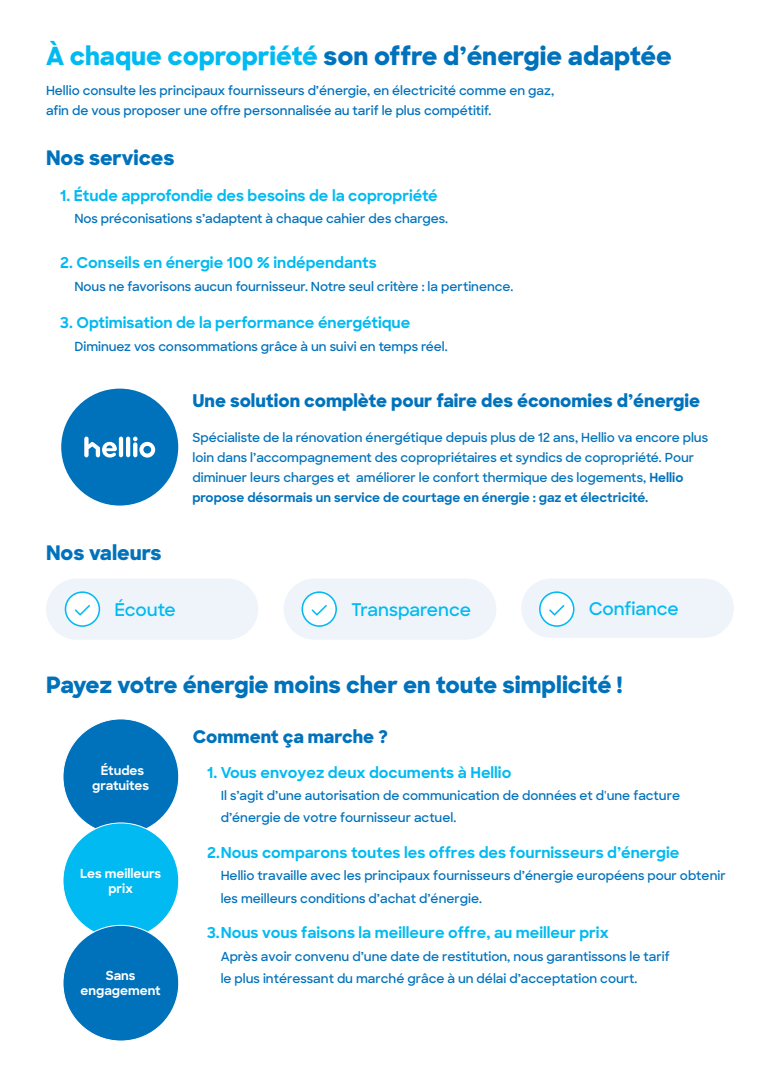
<style>
.page{position:relative;width:780px;height:1088px;background:#fff}
.page>*{position:absolute;margin:0;border:0;box-sizing:border-box;transform-origin:0 0}
.t1{font:800 25px "Sharp Sans";color:#0072bc}
.t2{font:800 22.5px "Sharp Sans";color:#0072bc}
.t3{font:800 20px "Sharp Sans";color:#0072bc}
.t4{font:800 17.5px "Sharp Sans";color:#0072bc}
.t5{font:600 17.5px "Sharp Sans";color:#00baf1}
.t6{font:700 15px "Sharp Sans";color:#00baf1}
.t7{font:600 12.5px/20px "Sharp Sans";color:#0072bc}
.t8{font:700 12.5px/15px "Sharp Sans";color:#fff;text-align:center}
.s1{color:#00baf1}
.s2{font-weight:700}
</style>
<div class="page">
<div style="left:61px;top:389px;width:117px;height:116px;background:#0072bc;border-radius:50%"></div>
<div style="left:46px;top:578px;width:212px;height:62px;background:#eff4fa;border-radius:31px"></div>
<div style="left:283px;top:578px;width:213px;height:62px;background:#eff4fa;border-radius:31px"></div>
<div style="left:521px;top:578px;width:212px;height:60px;background:#eff4fa;border-radius:30px"></div>
<svg style="left:84px;top:437px;width:71px;height:20px"></svg>
<svg style="left:133px;top:442px;width:4px;height:15px"></svg>
<div style="left:63px;top:719px;width:116px;height:115px;background:#0072bc;border-radius:50%"></div>
<div style="left:63px;top:823px;width:116px;height:115px;background:#00baf1;border-radius:50%"></div>
<div style="left:63px;top:925px;width:116px;height:116px;background:#0072bc;border-radius:50%"></div>
<svg style="left:65px;top:591px;width:35px;height:36px"></svg>
<svg style="left:301px;top:591px;width:36px;height:36px"></svg>
<svg style="left:539px;top:591px;width:35px;height:36px"></svg>
<h1 class="t1" style="left:46px;top:37px;width:627px"><span class="s1">À chaque copropriété</span> son offre d’énergie adaptée</h1>
<p class="t7" style="left:46px;top:80px;width:509px">Hellio consulte les principaux fournisseurs d’énergie, en électricité comme en gaz, afin de vous proposer une offre personnalisée au tarif le plus compétitif.</p>
<h3 class="t3" style="left:46px;top:143px;width:130px">Nos services</h3>
<p class="t6" style="left:60px;top:184px;width:379px">1. Étude approfondie des besoins de la copropriété</p>
<p class="t7" style="left:74px;top:208px;width:375px">Nos préconisations s’adaptent à chaque cahier des charges.</p>
<p class="t6" style="left:60px;top:252px;width:318px">2. Conseils en énergie 100 % indépendants</p>
<p class="t7" style="left:74px;top:276px;width:440px">Nous ne favorisons aucun fournisseur. Notre seul critère : la pertinence.</p>
<p class="t6" style="left:60px;top:312px;width:351px">3. Optimisation de la performance énergétique</p>
<p class="t7" style="left:74px;top:336px;width:375px">Diminuez vos consommations grâce à un suivi en temps réel.</p>
<h3 class="t4" style="left:192px;top:388px;width:509px">Une solution complète pour faire des économies d’énergie</h3>
<p class="t7" style="left:192px;top:427px;width:517px">Spécialiste de la rénovation énergétique depuis plus de 12 ans, Hellio va encore plus loin dans l’accompagnement des copropriétaires et syndics de copropriété. Pour diminuer leurs charges et améliorer le confort thermique des logements, <span class="s2">Hellio propose désormais un service de courtage en énergie : gaz et électricité.</span></p>
<h3 class="t3" style="left:46px;top:538px;width:117px">Nos valeurs</h3>
<h3 class="t5" style="left:114px;top:596px;width:63px">Écoute</h3>
<h3 class="t5" style="left:351px;top:596px;width:121px">Transparence</h3>
<h3 class="t5" style="left:588px;top:595px;width:92px">Confiance</h3>
<h2 class="t2" style="left:46px;top:668px;width:578px">Payez votre énergie moins cher en toute simplicité !</h2>
<h3 class="t4" style="left:193px;top:723px;width:197px">Comment ça marche ?</h3>
<p class="t6" style="left:207px;top:761px;width:306px">1. Vous envoyez deux documents à Hellio</p>
<p class="t7" style="left:221px;top:784px;width:461px;line-height:21.9px">Il s’agit d’une autorisation de communication de données et d'une facture d’énergie de votre fournisseur actuel.</p>
<p class="t6" style="left:207px;top:841px;width:473px">2.Nous comparons toutes les offres des fournisseurs d’énergie</p>
<p class="t7" style="left:221px;top:864px;width:506px;line-height:22.5px">Hellio travaille avec les principaux fournisseurs d’énergie européens pour obtenir les meilleurs conditions d’achat d’énergie.</p>
<p class="t6" style="left:207px;top:921px;width:403px">3.Nous vous faisons la meilleure offre, au meilleur prix</p>
<p class="t7" style="left:221px;top:945px;width:450px;line-height:21.9px">Après avoir convenu d’une date de restitution, nous garantissons le tarif le plus intéressant du marché grâce à un délai d’acceptation court.</p>
<p class="t8" style="left:92px;top:762px;width:58px">Études gratuites</p>
<p class="t8" style="left:80px;top:865px;width:83px">Les meilleurs prix</p>
<p class="t8" style="left:81px;top:968px;width:81px">Sans engagement</p>
</div>
